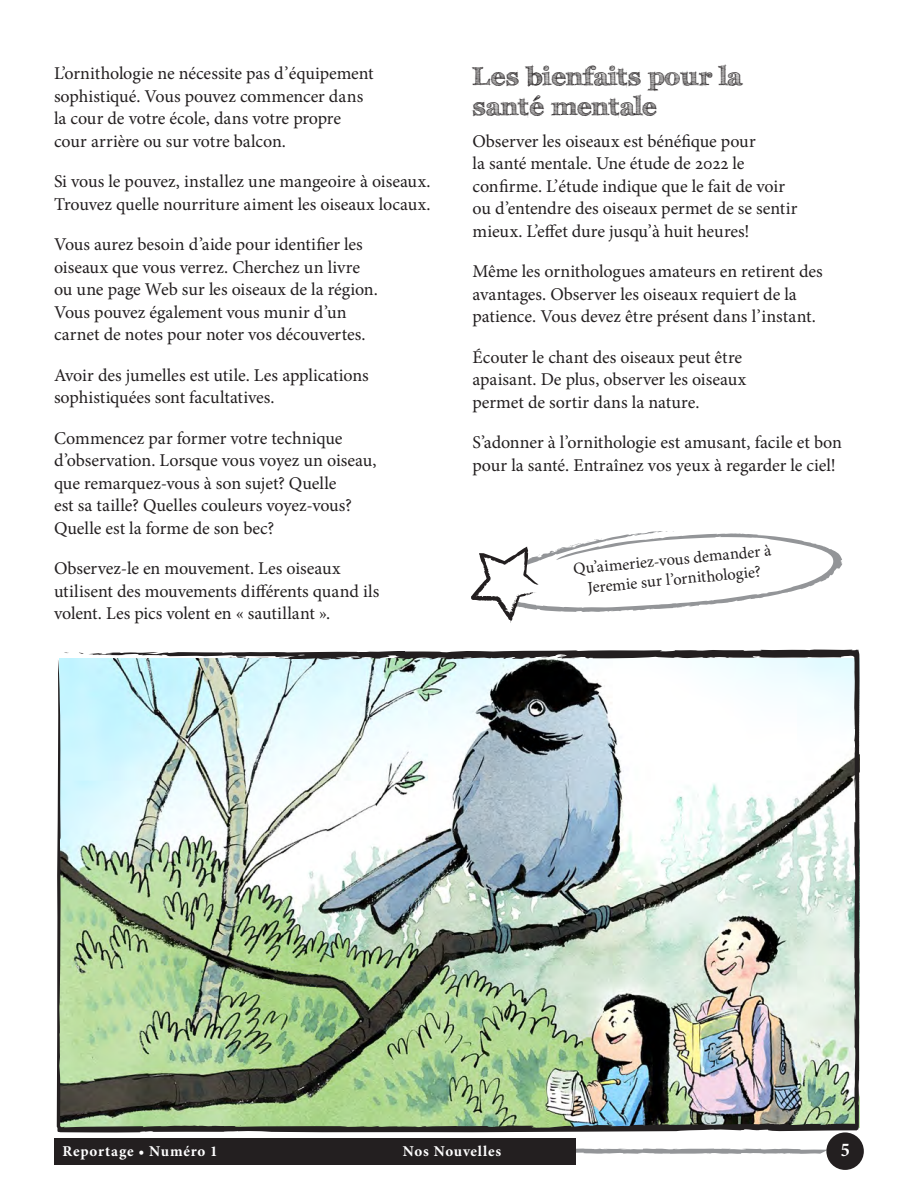
<style>
.page{position:relative;width:918px;height:1188px;background:#fff}
.page>*{position:absolute;margin:0;border:0;box-sizing:border-box;transform-origin:0 0}
.Article_subhead{font:700 25.5px/30px "FFF Tusj";letter-spacing:.025em;color:#231f20}
.t1{font:700 condensed 19.5px "Minion Pro";color:#fff}
.Article_body_text{font:18px/22.5px "Minion Pro";letter-spacing:-.005em;color:#231f20}
.Article_definition_and_question_text{font:16.5px/19.6px "Minion Pro";color:#231f20;text-align:center}
.t2{font:700 15px "Minion Pro";letter-spacing:.05em;color:#fff}
</style>
<div class="page">
<img style="left:57px;top:649px;width:803px;height:484px">
<svg style="left:61px;top:652px;width:25px;height:2px"></svg>
<svg style="left:255px;top:657px;width:14px;height:1px"></svg>
<svg style="left:303px;top:658px;width:11px;height:2px"></svg>
<svg style="left:471px;top:531px;width:371px;height:92px"></svg>
<svg style="left:576px;top:1148px;width:250px;height:6px"></svg>
<div style="left:54px;top:1138px;width:522px;height:27px;background:#231f20"></div>
<div style="left:826px;top:1132px;width:38px;height:38px;background:#231f20;border-radius:50%"></div>
<p class="Article_body_text" style="left:54px;top:62px;width:321px">L’ornithologie ne nécessite pas d’équipement sophistiqué. Vous pouvez commencer dans la cour de votre école, dans votre propre cour arrière ou sur votre balcon.</p>
<p class="Article_body_text" style="left:54px;top:170px;width:378px">Si vous le pouvez, installez une mangeoire à oiseaux.<br>Trouvez quelle nourriture aiment les oiseaux locaux.</p>
<p class="Article_body_text" style="left:54px;top:233px;width:325px">Vous aurez besoin d’aide pour identifier les oiseaux que vous verrez. Cherchez un livre ou une page Web sur les oiseaux de la région.<br>Vous pouvez également vous munir d’un carnet de notes pour noter vos découvertes.</p>
<p class="Article_body_text" style="left:54px;top:364px;width:316px">Avoir des jumelles est utile. Les applications sophistiquées sont facultatives.</p>
<p class="Article_body_text" style="left:54px;top:427px;width:324px">Commencez par former votre technique d’observation. Lorsque vous voyez un oiseau, que remarquez-vous à son sujet? Quelle<br>est sa taille? Quelles couleurs voyez‑vous?<br>Quelle est la forme de son bec?</p>
<p class="Article_body_text" style="left:54px;top:557px;width:327px">Observez-le en mouvement. Les oiseaux utilisent des mouvements différents quand ils volent. Les pics volent en « sautillant ».</p>
<p class="Article_subhead" style="left:472px;top:62px;width:271px">Les bienfaits pour la santé mentale</p>
<p class="Article_body_text" style="left:472px;top:130px;width:326px">Observer les oiseaux est bénéfique pour<br>la santé mentale. Une étude de 2022 le confirme. L’étude indique que le fait de voir ou d’entendre des oiseaux permet de se sentir mieux. L’effet dure jusqu’à huit heures!</p>
<p class="Article_body_text" style="left:472px;top:261px;width:352px">Même les ornithologues amateurs en retirent des avantages. Observer les oiseaux requiert de la patience. Vous devez être présent dans l’instant.</p>
<p class="Article_body_text" style="left:472px;top:346px;width:275px">Écouter le chant des oiseaux peut être apaisant. De plus, observer les oiseaux permet de sortir dans la nature.</p>
<p class="Article_body_text" style="left:472px;top:432px;width:371px">S’adonner à l’ornithologie est amusant, facile et bon pour la santé. Entraînez vos yeux à regarder le ciel!</p>
<p class="Article_definition_and_question_text" style="left:572px;top:559px;width:200px;rotate:-5deg">Qu’aimeriez-vous demander à<br>Jeremie sur l’ornithologie?</p>
<p class="t2" style="left:63px;top:1141px;width:157px">Reportage • Numéro 1</p>
<p class="t2" style="left:403px;top:1141px;width:100px">Nos Nouvelles</p>
<p class="t1" style="left:841px;top:1137px;width:11px">5</p>
</div>
